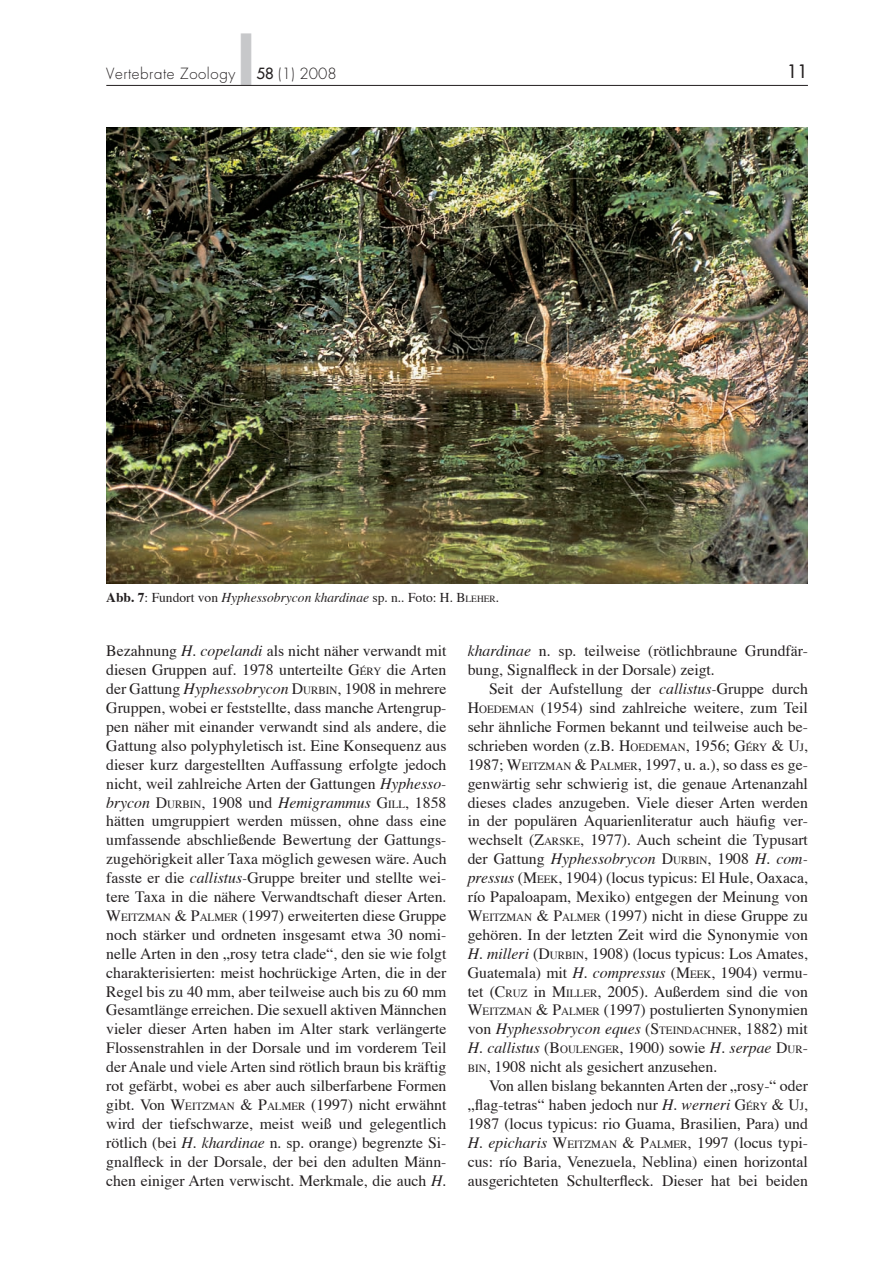
<style>
.page{position:relative;width:893px;height:1263px;background:#fff}
.page>*{position:absolute;margin:0;border:0;box-sizing:border-box;transform-origin:0 0}
.t1{font:18px "Futura";color:#231f20}
.t2{font:15.75px/18.9px "Times";color:#231f20;text-align:justify}
.t3{font:300 15px "Futura";letter-spacing:.04em;color:#231f20}
.t4{font:13.5px "Times";color:#231f20}
.s1{color:#c7c8ca}
.s2{font-weight:400}
.s3{font-weight:700}
.s4{font-style:italic}
.s5{font-size:9.45px}
.s6{font-size:10.95px}
</style>
<div class="page">
<hr style="left:106px;top:85px;width:702px;height:1px;background:#231f20">
<img style="left:106px;top:128px;width:702px;height:456px">
<p class="t3" style="left:106px;top:66px;width:232px">Vertebrate Zoology <span class="s1">■</span> <span class="s2">58</span> (1) 2008</p>
<p class="t4" style="left:106px;top:592px;width:394px"><span class="s3">Abb. 7</span>: Fundort von <span class="s4">Hyphessobrycon khardinae</span> sp. n.. Foto: H. B<span class="s5">LEHER</span>.</p>
<p class="t1" style="left:787px;top:62px;width:22px">11</p>
<p class="t2" style="left:106px;top:643px;width:342px">Bezahnung <span class="s4">H. copelandi</span> als nicht näher verwandt mit diesen Gruppen auf. 1978 unterteilte G<span class="s6">ÉRY</span> die Arten der Gattung <span class="s4">Hyphessobrycon</span> D<span class="s6">URBIN</span>, 1908 in mehrere Gruppen, wobei er feststellte, dass manche Artengrup&shy;pen näher mit einander verwandt sind als andere, die Gattung also polyphyletisch ist. Eine Konsequenz aus dieser kurz dargestellten Auffassung erfolgte jedoch nicht, weil zahlreiche Arten der Gattungen <span class="s4">Hyphesso&shy;brycon</span> D<span class="s6">URBIN</span>, 1908 und <span class="s4">Hemigrammus</span> G<span class="s6">ILL</span>, 1858 hätten umgruppiert werden müssen, ohne dass eine umfassende abschließende Bewertung der Gattungs&shy;zugehörigkeit aller Taxa möglich gewesen wäre. Auch fasste er die <span class="s4">callistus-</span>Gruppe breiter und stellte wei&shy;tere Taxa in die nähere Verwandtschaft dieser Arten.<br>W<span class="s6">EITZMAN</span> &amp; P<span class="s6">ALMER</span> (1997) erweiterten diese Gruppe noch stärker und ordneten insgesamt etwa 30 nomi&shy;nelle Arten in den „rosy tetra clade“, den sie wie folgt charakterisierten: meist hochrückige Arten, die in der Regel bis zu 40 mm, aber teilweise auch bis zu 60 mm Gesamtlänge erreichen. Die sexuell aktiven Männchen vieler dieser Arten haben im Alter stark verlängerte Flossenstrahlen in der Dorsale und im vorderem Teil der Anale und viele Arten sind rötlich braun bis kräftig rot gefärbt, wobei es aber auch silberfarbene Formen gibt. Von W<span class="s6">EITZMAN</span> &amp; P<span class="s6">ALMER</span> (1997) nicht erwähnt wird der tiefschwarze, meist weiß und gelegentlich rötlich (bei <span class="s4">H. khardinae</span> n. sp. orange) begrenzte Si&shy;gnalfleck in der Dorsale, der bei den adulten Männ&shy;chen einiger Arten verwischt. Merkmale, die auch <span class="s4">H.</span></p>
<p class="t2" style="left:468px;top:643px;width:342px"><span class="s4">khardinae</span> n. sp. teilweise (rötlichbraune Grundfär&shy;bung, Signalfleck in der Dorsale) zeigt.</p>
<p class="t2" style="left:468px;top:681px;width:342px;text-indent:21px">Seit der Aufstellung der <span class="s4">callistus-</span>Gruppe durch H<span class="s6">OEDEMAN</span> (1954) sind zahlreiche weitere, zum Teil sehr ähnliche Formen bekannt und teilweise auch be&shy;schrieben worden (z.B. H<span class="s6">OEDEMAN</span>, 1956; G<span class="s6">ÉRY</span> &amp; U<span class="s6">J</span>, 1987; W<span class="s6">EITZMAN</span> &amp; P<span class="s6">ALMER</span>, 1997, u. a.), so dass es ge&shy;genwärtig sehr schwierig ist, die genaue Artenanzahl dieses clades anzugeben. Viele dieser Arten werden in der populären Aquarienliteratur auch häufig ver&shy;wechselt (Z<span class="s6">ARSKE</span>, 1977). Auch scheint die Typusart der Gattung <span class="s4">Hyphessobrycon</span> D<span class="s6">URBIN</span>, 1908 <span class="s4">H. com&shy;pressus</span> (M<span class="s6">EEK</span>, 1904) (locus typicus: El Hule, Oaxaca, río Papaloapam, Mexiko) entgegen der Meinung von W<span class="s6">EITZMAN</span> &amp; P<span class="s6">ALMER</span> (1997) nicht in diese Gruppe zu gehören. In der letzten Zeit wird die Synonymie von <span class="s4">H. milleri</span> (D<span class="s6">URBIN</span>, 1908) (locus typicus: Los Amates, Guatemala) mit <span class="s4">H. compressus</span> (M<span class="s6">EEK</span>, 1904) vermu&shy;tet (C<span class="s6">RUZ</span> in M<span class="s6">ILLER</span>, 2005). Außerdem sind die von W<span class="s6">EITZMAN</span> &amp; P<span class="s6">ALMER</span> (1997) postulierten Synonymien von <span class="s4">Hyphessobrycon eques</span> (S<span class="s6">TEINDACHNER</span>, 1882) mit <span class="s4">H. callistus</span> (B<span class="s6">OULENGER</span>, 1900) sowie <span class="s4">H. serpae</span> D<span class="s6">UR</span>-<span class="s6">BIN</span>, 1908 nicht als gesichert anzusehen.</p>
<p class="t2" style="left:468px;top:1078px;width:342px;text-indent:21px">Von allen bislang bekannten Arten der „rosy-“ oder „flag-tetras“ haben jedoch nur <span class="s4">H. werneri</span> G<span class="s6">ÉRY</span> &amp; U<span class="s6">J</span>, 1987 (locus typicus: rio Guama, Brasilien, Para) und <span class="s4">H. epicharis</span> W<span class="s6">EITZMAN</span> &amp; P<span class="s6">ALMER</span>, 1997 (locus typi&shy;cus: río Baria, Venezuela, Neblina) einen horizontal ausgerichteten Schulterfleck. Dieser hat bei beiden</p>
</div>
